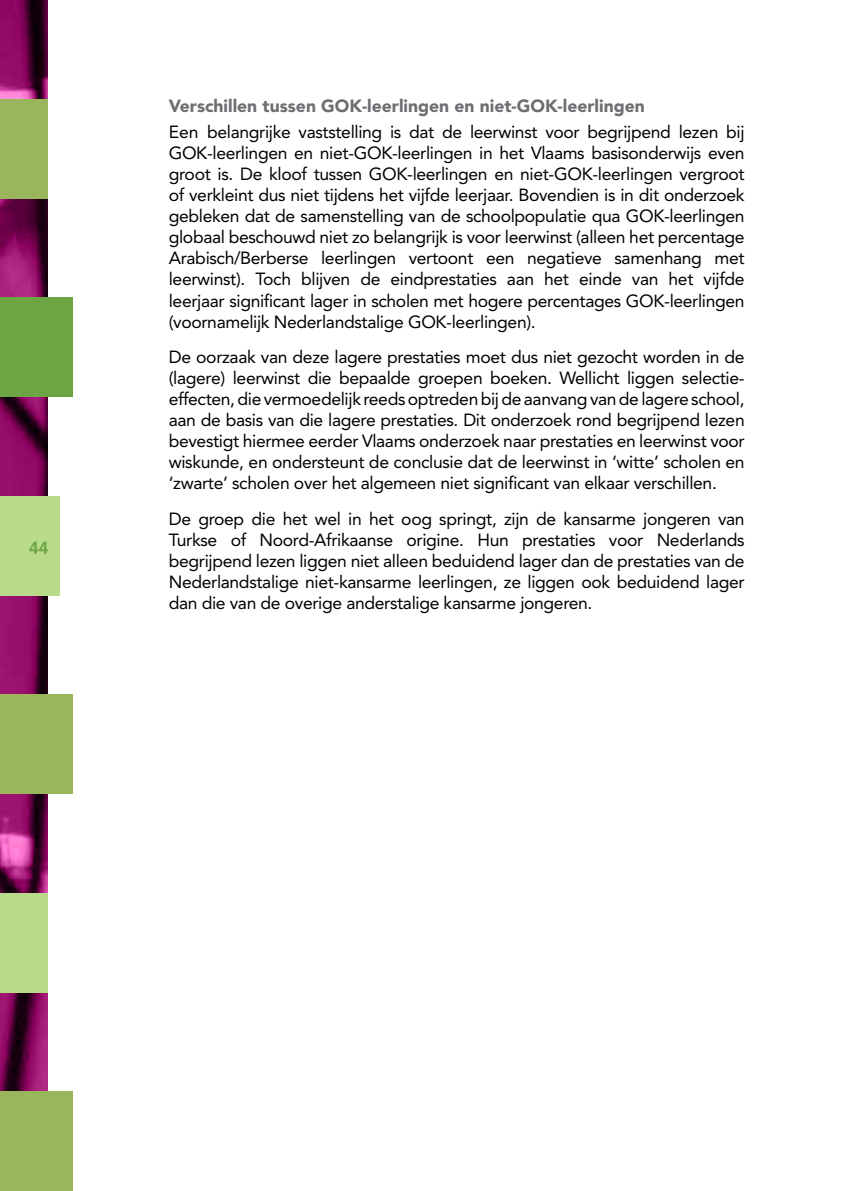
<style>
.page{position:relative;width:844px;height:1191px;background:#fff}
.page>*{position:absolute;margin:0;border:0;box-sizing:border-box;transform-origin:0 0}
.t1{font:17.5px/21px "Avenir LT Std";letter-spacing:-.02em;color:#000;text-align:justify}
.t2{font:900 17.5px "Avenir LT Std";color:#6d6e71}
.t3{font:700 17.5px "Helvetica";color:#6ba544}
</style>
<div class="page">
<img style="left:0;top:0;width:48px;height:1091px">
<div style="left:0;top:99px;width:48px;height:99px;background:#9ab65d"></div>
<div style="left:0;top:298px;width:73px;height:99px;background:#6ba544"></div>
<div style="left:0;top:496px;width:60px;height:99px;background:#b9da89"></div>
<div style="left:0;top:694px;width:73px;height:100px;background:#9ab65d"></div>
<div style="left:0;top:893px;width:48px;height:99px;background:#b9da89"></div>
<div style="left:0;top:1091px;width:73px;height:100px;background:#9ab65d"></div>
<p class="t3" style="left:29px;top:533px;width:21px">44</p>
<p class="t2" style="left:169px;top:96px;width:477px">Verschillen tussen GOK-leerlingen en niet-GOK-leerlingen</p>
<p class="t1" style="left:169px;top:122px;width:577px">Een belangrijke vaststelling is dat de leerwinst voor begrijpend lezen bij GOK-leerlingen en niet-GOK-leerlingen in het Vlaams basisonderwijs even groot is. De kloof tussen GOK-leerlingen en niet-GOK-leerlingen vergroot of verkleint dus niet tijdens het vijfde leerjaar. Bovendien is in dit onderzoek gebleken dat de samenstelling van de schoolpopulatie qua GOK-leerlingen globaal beschouwd niet zo belangrijk is voor leerwinst (alleen het percentage Arabisch/Berberse leerlingen vertoont een negatieve samenhang met leerwinst). Toch blijven de eindprestaties aan het einde van het vijfde leerjaar significant lager in scholen met hogere percentages GOK-leerlingen (voornamelijk Nederlandstalige GOK-leerlingen).</p>
<p class="t1" style="left:169px;top:347px;width:577px">De oorzaak van deze lagere prestaties moet dus niet gezocht worden in de (lagere) leerwinst die bepaalde groepen boeken. Wellicht liggen selectie&shy;effecten, die vermoedelijk reeds optreden bij de aanvang van de lagere school, aan de basis van die lagere prestaties. Dit onderzoek rond begrijpend lezen bevestigt hiermee eerder Vlaams onderzoek naar prestaties en leerwinst voor wiskunde, en ondersteunt de conclusie dat de leerwinst in ‘witte’ scholen en ‘zwarte’ scholen over het algemeen niet significant van elkaar verschillen.</p>
<p class="t1" style="left:169px;top:509px;width:577px">De groep die het wel in het oog springt, zijn de kansarme jongeren van Turkse of Noord-Afrikaanse origine. Hun prestaties voor Nederlands begrijpend lezen liggen niet alleen beduidend lager dan de prestaties van de Nederlandstalige niet-kansarme leerlingen, ze liggen ook beduidend lager dan die van de overige anderstalige kansarme jongeren.</p>
</div>
